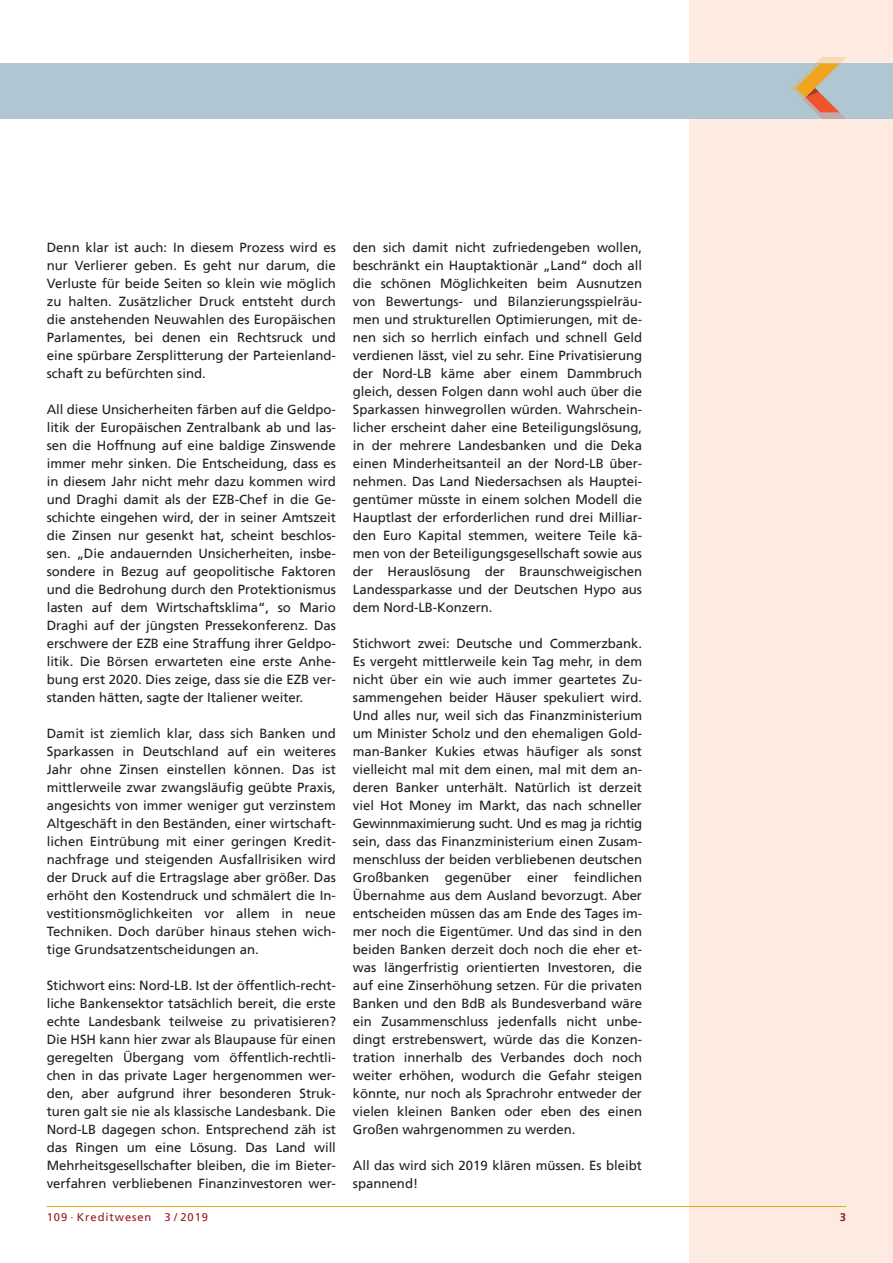
<style>
.page{position:relative;width:893px;height:1263px;background:#fff}
.page>*{position:absolute;margin:0;border:0;box-sizing:border-box;transform-origin:0 0}
.t1{font:13.2px/18px "Frutiger";letter-spacing:-.005em;color:#231f20;text-align:justify}
.t2{font:11.25px "Frutiger";letter-spacing:.08em;color:#981a26}
.t3{font:700 11.25px "Frutiger";color:#981a26}
</style>
<div class="page">
<div style="left:689px;top:0;width:204px;height:1263px;background:#fdebe1"></div>
<div style="left:0;top:64px;width:893px;height:55px;background:#b0c6d2"></div>
<svg style="left:791px;top:57px;width:55px;height:62px"></svg>
<hr style="left:47px;top:1206px;width:799px;height:1px;background:#f1a31e">
<p class="t1" style="left:47px;top:239px;width:291px">Denn klar ist auch: In diesem Prozess wird es nur Verlierer geben. Es geht nur darum, die Verluste für beide Seiten so klein wie möglich zu halten. Zusätzlicher Druck entsteht durch die anstehenden Neuwahlen des Europäischen Parlamentes, bei denen ein Rechtsruck und eine spürbare Zersplitterung der Parteienland&shy;schaft zu befürchten sind.</p>
<p class="t1" style="left:47px;top:401px;width:291px">All diese Unsicherheiten färben auf die Geldpo&shy;litik der Europäischen Zentralbank ab und las&shy;sen die Hoffnung auf eine baldige Zinswende immer mehr sinken. Die Entscheidung, dass es in diesem Jahr nicht mehr dazu kommen wird und Draghi damit als der EZB-Chef in die Ge&shy;schichte eingehen wird, der in seiner Amtszeit die Zinsen nur gesenkt hat, scheint beschlos&shy;sen. „Die andauernden Unsicherheiten, insbe&shy;sondere in Bezug auf geopolitische Faktoren und die Bedrohung durch den Protektionismus lasten auf dem Wirtschaftsklima“, so Mario Draghi auf der jüngsten Pressekonferenz. Das erschwere der EZB eine Straffung ihrer Geldpo&shy;litik. Die Börsen erwarteten eine erste Anhe&shy;bung erst 2020. Dies zeige, dass sie die EZB ver&shy;standen hätten, sagte der Italiener weiter.</p>
<p class="t1" style="left:47px;top:725px;width:291px">Damit ist ziemlich klar, dass sich Banken und Sparkassen in Deutschland auf ein weiteres Jahr ohne Zinsen einstellen können. Das ist mittlerweile zwar zwangsläufig geübte Praxis, angesichts von immer weniger gut verzinstem Altgeschäft in den Beständen, einer wirtschaft&shy;lichen Eintrübung mit einer geringen Kredit&shy;nachfrage und steigenden Ausfallrisiken wird der Druck auf die Ertragslage aber größer. Das erhöht den Kostendruck und schmälert die In&shy;vestitionsmöglichkeiten vor allem in neue Techniken. Doch darüber hinaus stehen wich&shy;tige Grundsatzentscheidungen an.</p>
<p class="t1" style="left:47px;top:977px;width:291px">Stichwort eins: Nord-LB. Ist der öffentlich-recht&shy;liche Bankensektor tatsächlich bereit, die erste echte Landesbank teilweise zu privatisieren?<br>Die HSH kann hier zwar als Blaupause für einen geregelten Übergang vom öffentlich-rechtli&shy;chen in das private Lager hergenommen wer&shy;den, aber aufgrund ihrer besonderen Struk&shy;turen galt sie nie als klassische Landesbank. Die Nord-LB dagegen schon. Entsprechend zäh ist das Ringen um eine Lösung. Das Land will Mehrheitsgesellschafter bleiben, die im Bieter&shy;verfahren verbliebenen Finanzinvestoren wer-</p>
<p class="t1" style="left:353px;top:239px;width:291px">den sich damit nicht zufriedengeben wollen, beschränkt ein Hauptaktionär „Land“ doch all die schönen Möglichkeiten beim Ausnutzen von Bewertungs- und Bilanzierungsspielräu&shy;men und strukturellen Optimierungen, mit de&shy;nen sich so herrlich einfach und schnell Geld verdienen lässt, viel zu sehr. Eine Privatisierung der Nord-LB käme aber einem Dammbruch gleich, dessen Folgen dann wohl auch über die Sparkassen hinwegrollen würden. Wahrschein&shy;licher erscheint daher eine Beteiligungslösung, in der mehrere Landesbanken und die Deka einen Minderheitsanteil an der Nord-LB über&shy;nehmen. Das Land Niedersachsen als Hauptei&shy;gentümer müsste in einem solchen Modell die Hauptlast der erforderlichen rund drei Milliar&shy;den Euro Kapital stemmen, weitere Teile kä&shy;men von der Beteiligungsgesellschaft sowie aus der Herauslösung der Braunschweigischen Landessparkasse und der Deutschen Hypo aus dem Nord-LB-Konzern.</p>
<p class="t1" style="left:353px;top:635px;width:291px">Stichwort zwei: Deutsche und Commerzbank.<br>Es vergeht mittlerweile kein Tag mehr, in dem nicht über ein wie auch immer geartetes Zu&shy;sammengehen beider Häuser spekuliert wird.<br>Und alles nur, weil sich das Finanzministerium um Minister Scholz und den ehemaligen Gold&shy;man-Banker Kukies etwas häufiger als sonst vielleicht mal mit dem einen, mal mit dem an&shy;deren Banker unterhält. Natürlich ist derzeit viel Hot Money im Markt, das nach schneller Gewinnmaximierung sucht. Und es mag ja richtig sein, dass das Finanzministerium einen Zusam&shy;menschluss der beiden verbliebenen deutschen Großbanken gegenüber einer feindlichen Übernahme aus dem Ausland bevorzugt. Aber entscheiden müssen das am Ende des Tages im&shy;mer noch die Eigentümer. Und das sind in den beiden Banken derzeit doch noch die eher et&shy;was längerfristig orientierten Investoren, die auf eine Zinserhöhung setzen. Für die privaten Banken und den BdB als Bundesverband wäre ein Zusammenschluss jedenfalls nicht unbe&shy;dingt erstrebenswert, würde das die Konzen&shy;tration innerhalb des Verbandes doch noch weiter erhöhen, wodurch die Gefahr steigen könnte, nur noch als Sprachrohr entweder der vielen kleinen Banken oder eben des einen Großen wahrgenommen zu werden.</p>
<p class="t1" style="left:353px;top:1157px;width:291px">All das wird sich 2019 klären müssen. Es bleibt spannend!</p>
<p class="t2" style="left:47px;top:1211px;width:163px">109 · Kreditwesen 3 / 2019</p>
<p class="t3" style="left:840px;top:1211px;width:8px">3</p>
</div>
